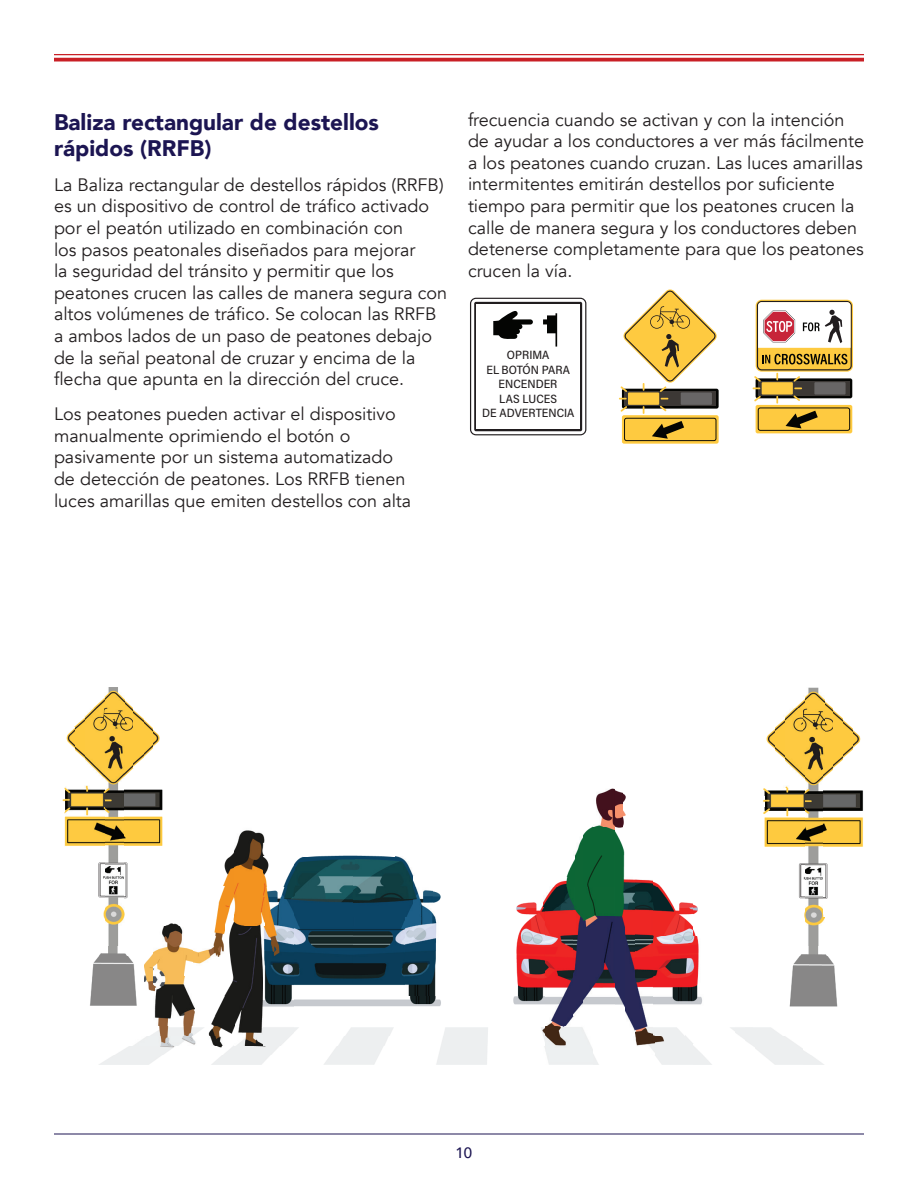
<style>
.page{position:relative;width:918px;height:1188px;background:#fff}
.page>*{position:absolute;margin:0;border:0;box-sizing:border-box;transform-origin:0 0}
.t1{font:900 22.5px/25.5px "Avenir";color:#1c1552}
.t2{font:18px/21.6px "Avenir";color:#231f20}
.t3{font:500 15px "Avenir";color:#1c1552}
.t4{font:12px/14.4px "Acumin Variable Concept";letter-spacing:.005em;color:#231f20;text-align:center}
</style>
<div class="page">
<hr style="left:54px;top:54px;width:810px;height:1px;background:#c92026">
<svg style="left:54px;top:58px;width:810px;height:4px;background:#cf3b41"></svg>
<hr style="left:54px;top:1134px;width:810px;height:1px;background:#1c1552">
<svg style="left:470px;top:298px;width:116px;height:137px"></svg>
<svg style="left:471px;top:299px;width:114px;height:135px"></svg>
<svg style="left:474px;top:302px;width:108px;height:129px"></svg>
<div style="left:477px;top:304px;width:103px;height:125px;background:#fff"></div>
<svg style="left:493px;top:311px;width:40px;height:28px"></svg>
<svg style="left:543px;top:313px;width:14px;height:34px"></svg>
<svg style="left:622px;top:389px;width:97px;height:20px"></svg>
<svg style="left:622px;top:415px;width:97px;height:29px"></svg>
<div style="left:625px;top:391px;width:91px;height:15px;background:#3c3835"></div>
<div style="left:628px;top:392px;width:31px;height:13px;background:#feca40"></div>
<div style="left:681px;top:392px;width:31px;height:13px;background:#686666"></div>
<svg style="left:661px;top:398px;width:7px;height:2px"></svg>
<svg style="left:621px;top:289px;width:96px;height:103px"></svg>
<svg style="left:619px;top:398px;width:8px;height:2px"></svg>
<svg style="left:621px;top:406px;width:95px;height:35px"></svg>
<div style="left:756px;top:378px;width:96px;height:20px;background:#040503;border-radius:2px"></div>
<svg style="left:756px;top:405px;width:96px;height:28px"></svg>
<div style="left:758px;top:381px;width:92px;height:15px;background:#3c3835"></div>
<div style="left:762px;top:382px;width:31px;height:13px;background:#feca40"></div>
<div style="left:814px;top:382px;width:32px;height:13px;background:#686666"></div>
<svg style="left:776px;top:373px;width:2px;height:7px"></svg>
<svg style="left:793px;top:376px;width:9px;height:13px"></svg>
<svg style="left:753px;top:376px;width:8px;height:13px"></svg>
<svg style="left:754px;top:395px;width:96px;height:36px"></svg>
<svg style="left:756px;top:300px;width:97px;height:72px"></svg>
<svg style="left:757px;top:301px;width:95px;height:69px"></svg>
<div style="left:758px;top:302px;width:93px;height:67px;background:#feca40;border-radius:4px"></div>
<svg style="left:762px;top:354px;width:85px;height:10px"></svg>
<svg style="left:758px;top:302px;width:93px;height:46px;background:#e4ccce"></svg>
<img style="left:544px;top:1025px;width:50px;height:40px">
<img style="left:594px;top:1056px;width:5px;height:9px">
<img style="left:654px;top:1035px;width:40px;height:30px">
<img style="left:115px;top:1045px;width:64px;height:10px">
<img style="left:214px;top:1045px;width:67px;height:10px">
<img style="left:634px;top:879px;width:20px;height:172px">
<svg style="left:694px;top:1047px;width:9px;height:8px"></svg>
<svg style="left:804px;top:1051px;width:6px;height:4px"></svg>
<img style="left:135px;top:1035px;width:88px;height:10px">
<img style="left:234px;top:926px;width:30px;height:119px">
<img style="left:541px;top:1027px;width:3px;height:10px">
<img style="left:152px;top:1025px;width:82px;height:10px">
<svg style="left:294px;top:1027px;width:5px;height:5px"></svg>
<img style="left:624px;top:876px;width:10px;height:153px">
<img style="left:154px;top:985px;width:40px;height:40px">
<img style="left:211px;top:1015px;width:23px;height:10px">
<img style="left:544px;top:886px;width:30px;height:139px">
<img style="left:215px;top:995px;width:19px;height:20px">
<img style="left:264px;top:886px;width:30px;height:121px">
<img style="left:294px;top:995px;width:147px;height:12px">
<img style="left:574px;top:834px;width:10px;height:180px">
<img style="left:614px;top:788px;width:10px;height:218px">
<img style="left:789px;top:966px;width:49px;height:41px">
<img style="left:90px;top:956px;width:47px;height:49px">
<img style="left:513px;top:995px;width:31px;height:10px">
<img style="left:584px;top:827px;width:30px;height:178px">
<img style="left:654px;top:936px;width:48px;height:69px">
<img style="left:144px;top:951px;width:10px;height:40px">
<img style="left:224px;top:852px;width:10px;height:143px">
<img style="left:404px;top:916px;width:33px;height:79px">
<img style="left:516px;top:901px;width:28px;height:94px">
<img style="left:154px;top:926px;width:30px;height:60px">
<img style="left:294px;top:857px;width:60px;height:128px">
<img style="left:354px;top:916px;width:50px;height:69px">
<img style="left:184px;top:947px;width:10px;height:27px">
<img style="left:194px;top:946px;width:30px;height:18px">
<img style="left:793px;top:956px;width:41px;height:10px">
<img style="left:99px;top:946px;width:28px;height:10px">
<img style="left:800px;top:946px;width:27px;height:10px">
<img style="left:104px;top:688px;width:20px;height:258px">
<img style="left:213px;top:936px;width:11px;height:10px">
<img style="left:804px;top:688px;width:20px;height:258px">
<img style="left:214px;top:888px;width:10px;height:48px">
<img style="left:654px;top:896px;width:40px;height:40px">
<img style="left:98px;top:862px;width:6px;height:55px">
<img style="left:165px;top:923px;width:14px;height:3px">
<img style="left:234px;top:830px;width:30px;height:96px">
<img style="left:799px;top:863px;width:5px;height:36px">
<img style="left:354px;top:856px;width:60px;height:60px">
<img style="left:414px;top:886px;width:20px;height:30px">
<img style="left:694px;top:905px;width:4px;height:9px">
<img style="left:824px;top:863px;width:4px;height:36px">
<img style="left:124px;top:862px;width:4px;height:37px">
<img style="left:434px;top:891px;width:7px;height:12px">
<img style="left:654px;top:886px;width:14px;height:10px">
<img style="left:264px;top:857px;width:5px;height:29px">
<img style="left:284px;top:865px;width:10px;height:21px">
<img style="left:554px;top:876px;width:20px;height:10px">
<svg style="left:654px;top:882px;width:6px;height:4px"></svg>
<img style="left:567px;top:861px;width:7px;height:15px">
<img style="left:308px;top:855px;width:86px;height:2px">
<img style="left:64px;top:787px;width:40px;height:59px">
<img style="left:124px;top:789px;width:39px;height:57px">
<img style="left:764px;top:787px;width:40px;height:60px">
<img style="left:824px;top:790px;width:39px;height:57px">
<img style="left:594px;top:788px;width:20px;height:39px">
<img style="left:624px;top:794px;width:2px;height:22px">
<img style="left:84px;top:708px;width:20px;height:79px">
<img style="left:784px;top:708px;width:20px;height:79px">
<img style="left:824px;top:699px;width:10px;height:79px">
<img style="left:124px;top:698px;width:10px;height:79px">
<img style="left:834px;top:710px;width:10px;height:58px">
<img style="left:74px;top:718px;width:10px;height:40px">
<img style="left:134px;top:710px;width:10px;height:56px">
<img style="left:774px;top:720px;width:10px;height:38px">
<img style="left:844px;top:721px;width:10px;height:36px">
<img style="left:66px;top:728px;width:8px;height:20px">
<img style="left:144px;top:720px;width:10px;height:37px">
<img style="left:766px;top:730px;width:8px;height:18px">
<img style="left:854px;top:731px;width:7px;height:16px">
<img style="left:154px;top:730px;width:6px;height:16px">
<svg style="left:94px;top:698px;width:10px;height:10px"></svg>
<svg style="left:795px;top:700px;width:9px;height:8px"></svg>
<p class="t1" style="left:54px;top:109px;width:327px">Baliza rectangular de destellos rápidos (RRFB)</p>
<p class="t2" style="left:54px;top:174px;width:395px">La Baliza rectangular de destellos rápidos (RRFB) es un dispositivo de control de tráfico activado por el peatón utilizado en combinación con<br>los pasos peatonales diseñados para mejorar<br>la seguridad del tránsito y permitir que los peatones crucen las calles de manera segura con altos volúmenes de tráfico. Se colocan las RRFB a ambos lados de un paso de peatones debajo de la señal peatonal de cruzar y encima de la flecha que apunta en la dirección del cruce.</p>
<p class="t2" style="left:54px;top:404px;width:359px">Los peatones pueden activar el dispositivo manualmente oprimiendo el botón o pasivamente por un sistema automatizado de detección de peatones. Los RRFB tienen luces amarillas que emiten destellos con alta</p>
<p class="t2" style="left:468px;top:109px;width:398px">frecuencia cuando se activan y con la intención de ayudar a los conductores a ver más fácilmente a los peatones cuando cruzan. Las luces amarillas intermitentes emitirán destellos por suficiente tiempo para permitir que los peatones crucen la calle de manera segura y los conductores deben detenerse completamente para que los peatones crucen la vía.</p>
<p class="t4" style="left:482px;top:347px;width:94px">OPRIMA<br>EL BOTÓN PARA<br>ENCENDER<br>LAS LUCES<br>DE ADVERTENCIA</p>
<p class="t3" style="left:455px;top:1140px;width:18px">10</p>
</div>
